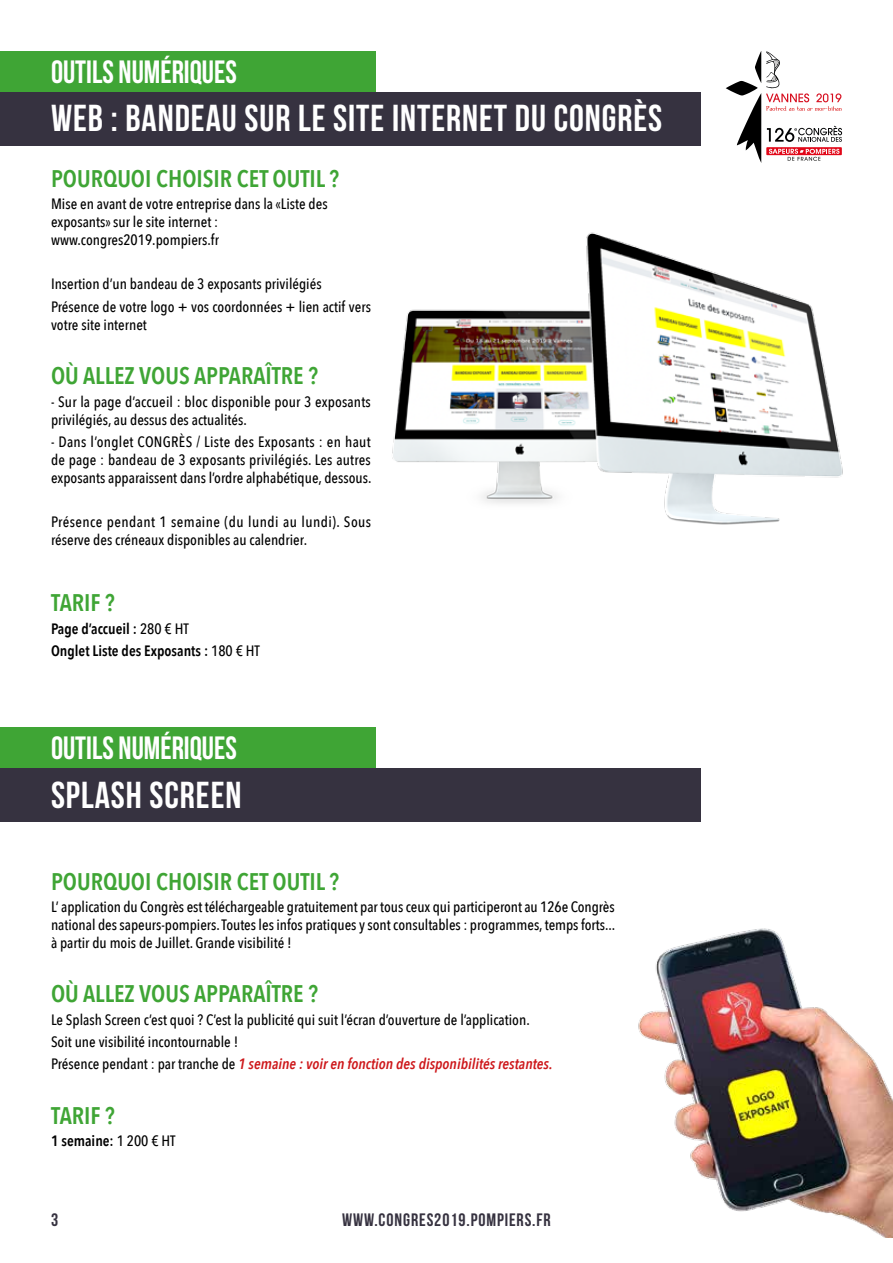
<style>
.page{position:relative;width:893px;height:1263px;background:#fff}
.page>*{position:absolute;margin:0;border:0;box-sizing:border-box;transform-origin:0 0}
.t1{font:37.5px "Bebas Neue";letter-spacing:.025em;color:#fff}
.t2{font:32.25px "Bebas Neue";color:#fff;scale:.95 1}
.t3{font:600 24px "Avenir Next Condensed";color:#3fa535}
.t4{font:18px "Bebas Neue";letter-spacing:.05em;color:#363240}
.t5{font:500 15px/18px "Avenir Next Condensed";color:#000}
.t6{font:600 15px/22.2px "Avenir Next Condensed";color:#000}
.s1{font-weight:500}
.s2{font-weight:600;font-style:italic;color:#cd171a}
</style>
<div class="page">
<svg style="left:726px;top:51px;width:116px;height:92px"></svg>
<div style="left:0;top:92px;width:701px;height:54px;background:#363240"></div>
<div style="left:0;top:51px;width:376px;height:41px;background:#3fa535"></div>
<div style="left:0;top:768px;width:701px;height:54px;background:#363240"></div>
<div style="left:0;top:727px;width:376px;height:41px;background:#3fa535"></div>
<img style="left:638px;top:928px;width:255px;height:309px">
<img style="left:392px;top:143px;width:451px;height:382px">
<h2 class="t2" style="left:51px;top:54px;width:197px">OUTILS NUMÉRIQUES</h2>
<h1 class="t1" style="left:51px;top:98px;width:613px">WEB : BANDEAU SUR LE SITE INTERNET DU CONGRÈS</h1>
<h3 class="t3" style="left:51px;top:157px;width:26px">POURQUOI</h3>
<h3 class="t3" style="left:156px;top:157px;width:12px">CHOISIR</h3>
<h3 class="t3" style="left:237px;top:157px;width:47px">CET OUTIL</h3>
<h3 class="t3" style="left:329px;top:157px;width:11px">?</h3>
<p class="t5" style="left:51px;top:195px;width:278px">Mise en avant de votre entreprise dans la «Liste des exposants» sur le site internet : www.congres2019.pompiers.fr</p>
<p class="t5" style="left:51px;top:273px;width:321px;line-height:22.2px">Insertion d’un bandeau de 3 exposants privilégiés<br>Présence de votre logo + vos coordonnées + lien actif vers</p>
<p class="t5" style="left:51px;top:315px;width:97px">votre site internet</p>
<h3 class="t3" style="left:51px;top:355px;width:44px">OÙ ALLE</h3>
<h3 class="t3" style="left:125px;top:355px;width:40px">Z VOUS</h3>
<h3 class="t3" style="left:194px;top:355px;width:13px">APPARA</h3>
<h3 class="t3" style="left:266px;top:355px;width:54px">ÎTRE ?</h3>
<p class="t5" style="left:51px;top:392px;width:321px">- Sur la page d’accueil : bloc disponible pour 3 exposants privilégiés, au dessus des actualités.</p>
<p class="t5" style="left:51px;top:432px;width:322px;text-align:justify">- Dans l’onglet CONGRÈS / Liste des Exposants : en haut de page : bandeau de 3 exposants privilégiés. Les autres exposants apparaissent dans l’ordre alphabétique, dessous.</p>
<p class="t5" style="left:51px;top:513px;width:322px">Présence pendant 1 semaine (du lundi au lundi). Sous réserve des créneaux disponibles au calendrier.</p>
<h3 class="t3" style="left:51px;top:582px;width:65px">TARI F ?</h3>
<p class="t6" style="left:51px;top:617px;width:210px">PAGE D’ACCUEIL : <span class="s1">280 € HT<br></span>ONGLET LISTE DES EXPOSANTS : <span class="s1">180 € HT</span></p>
<h2 class="t2" style="left:51px;top:730px;width:197px">OUTILS NUMÉRIQUES</h2>
<h1 class="t1" style="left:51px;top:774px;width:192px">SPLASH SCREEN</h1>
<h3 class="t3" style="left:51px;top:860px;width:26px">POURQUOI</h3>
<h3 class="t3" style="left:156px;top:860px;width:12px">CHOISIR</h3>
<h3 class="t3" style="left:237px;top:860px;width:47px">CET OUTIL</h3>
<h3 class="t3" style="left:329px;top:860px;width:11px">?</h3>
<p class="t5" style="left:51px;top:897px;width:566px;text-align:justify">L’ application du Congrès est téléchargeable gratuitement par tous ceux qui participeront au 126e Congrès national des sapeurs-pompiers. Toutes les infos pratiques y sont consultables : programmes, temps forts... à partir du mois de Juillet. Grande visibilité !</p>
<h3 class="t3" style="left:51px;top:973px;width:44px">OÙ ALLE</h3>
<h3 class="t3" style="left:125px;top:973px;width:40px">Z VOUS</h3>
<h3 class="t3" style="left:194px;top:973px;width:13px">APPARA</h3>
<h3 class="t3" style="left:266px;top:973px;width:54px">ÎTRE ?</h3>
<p class="t5" style="left:51px;top:1008px;width:503px;line-height:22.2px">Le Splash Screen c’est quoi ? C’est la publicité qui suit l’écran d’ouverture de l’application.<br>Soit une visibilité incontournable !<br>Présence pendant : par tranche de <span class="s2">1 semaine : voir en fonction des disponibilités restantes.</span></p>
<h3 class="t3" style="left:51px;top:1095px;width:65px">TARI F ?</h3>
<p class="t6" style="left:51px;top:1129px;width:126px">1 SEMAINE: <span class="s1">1 200 € HT</span></p>
<p class="t4" style="left:51px;top:1210px;width:9px">3</p>
<p class="t4" style="left:342px;top:1210px;width:210px">WWW.CONGRES2019.POMPIERS.FR</p>
</div>
